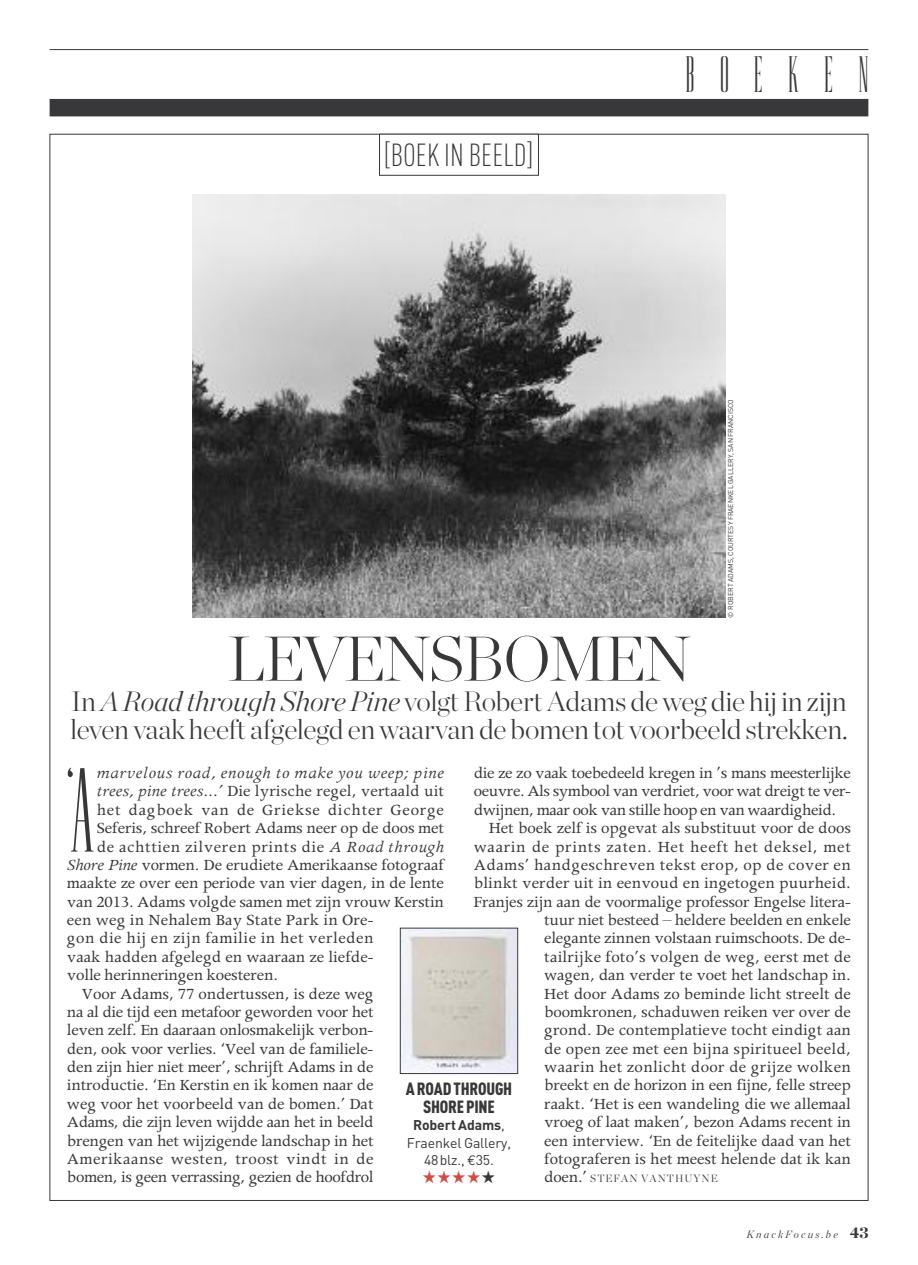
<style>
.page{position:relative;width:918px;height:1265px;background:#fff}
.page>*{position:absolute;margin:0;border:0;box-sizing:border-box;transform-origin:0 0}
.t1{font:106.23px "Kath Condensed";color:#393839}
.t2{font:200 63px "Chronicle Display";letter-spacing:-.03em;color:#393839}
.t3{font:45.5px "Kath Condensed";letter-spacing:.57em;color:#393839}
.t4{font:300 31.5px "DIN Cond";color:#393839}
.t5{font:200 28px/28px "Chronicle Display";letter-spacing:-.01em;color:#393839}
.t6{font:17.5px "Apollo";letter-spacing:-.01em;color:#393839}
.t7{font:17.5px "Apollo";letter-spacing:.035em;color:#393839}
.t8{font:17.5px "Apollo";letter-spacing:.02em;color:#393839}
.t9{font:17.5px "Apollo";letter-spacing:.01em;color:#393839}
.t10{font:17.5px "Apollo";letter-spacing:.025em;color:#393839}
.t11{font:italic 17.5px "Apollo";letter-spacing:.04em;color:#393839}
.t12{font:17.5px "Apollo";letter-spacing:.04em;color:#393839}
.t13{font:900 17.5px/17.5px "DIN Cond";letter-spacing:-.01em;color:#393839;text-align:center}
.t14{font:17.5px "Zapf Dingbats";color:#d14c44}
.t15{font:14px/17.5px "DIN";letter-spacing:-.01em;color:#393839;text-align:center}
.t16{font:300 10.5px "Chronicle Display";letter-spacing:.1em;color:#393839}
.t17{font:italic 300 10.5px "Chronicle Display";letter-spacing:.2em;color:#393839}
.t18{font:7px "DIN";color:#393839}
.s1{font-style:italic}
.s2{font-family:"Apollo";font-weight:400;font-size:17.5px}
.s3{font-weight:700}
.s4{font-family:"Euro Mono"}
.s5{color:#393839}
.s6{font-weight:900;font-style:normal;font-size:15.75px}
</style>
<div class="page">
<img style="left:192px;top:194px;width:534px;height:424px">
<div style="left:50px;top:99px;width:818px;height:17px;background:#38383a"></div>
<hr style="left:50px;top:49px;width:818px;height:1px;background:#393839">
<div style="left:379px;top:134px;width:160px;height:42px;border:1px solid #393839"></div>
<img style="left:402px;top:930px;width:114px;height:142px">
<div style="left:400px;top:928px;width:118px;height:146px;border:1px solid #393839"></div>
<h3 class="t4" style="left:384px;top:136px;width:151px">[BOEK IN BEELD]</h3>
<h3 class="t3" style="left:686px;top:51px;width:184px">BOEKEN</h3>
<p class="t18" style="left:726px;top:618px;width:220px;rotate:-90deg">© ROBERT ADAMS, COURTESY FRAENKEL GALLERY, SAN FRANCISCO</p>
<h2 class="t2" style="left:228px;top:637px;width:464px">LEVENSBOMEN</h2>
<h3 class="t5" style="left:70px;top:690px;width:779px">In<span class="s1">ARoad through ShorePine</span> volgtRobertAdams deweg die hij in zijn leven vaak heeft afgelegd enwaarvan de bomen tot voorbeeld strekken.</h3>
<p class="t6" style="left:474px;top:767px;width:379px">die ze zo vaak toebedeeld kregen in ’s mans meesterlijke</p>
<p class="t6" style="left:474px;top:785px;width:378px">oeuvre. Als symbool van verdriet, voor wat dreigt te ver-</p>
<p class="t6" style="left:474px;top:804px;width:364px">dwijnen, maar ook van stille hoop en van waardigheid.</p>
<p class="t6" style="left:489px;top:822px;width:364px">Het boek zelf is opgevat als substituut voor de doos</p>
<p class="t7" style="left:474px;top:840px;width:379px">waarin de prints zaten. Het heeft het deksel, met</p>
<p class="t8" style="left:474px;top:859px;width:379px">Adams’ handgeschreven tekst erop, op de cover en</p>
<p class="t6" style="left:474px;top:877px;width:379px">blinkt verder uit in eenvoud en ingetogen puurheid.</p>
<p class="t6" style="left:474px;top:896px;width:378px">Franjes zijn aan de voormalige professor Engelse litera-</p>
<p class="t6" style="left:544px;top:914px;width:308px">tuur niet besteed – heldere beelden en enkele</p>
<p class="t6" style="left:544px;top:932px;width:308px">elegante zinnen volstaan ruimschoots. De de-</p>
<p class="t9" style="left:544px;top:951px;width:308px">tailrijke foto’s volgen de weg, eerst met de</p>
<p class="t6" style="left:544px;top:969px;width:308px">wagen, dan verder te voet het landschap in.</p>
<p class="t6" style="left:544px;top:987px;width:308px">Het door Adams zo beminde licht streelt de</p>
<p class="t6" style="left:544px;top:1006px;width:308px">boomkronen, schaduwen reiken ver over de</p>
<p class="t6" style="left:544px;top:1024px;width:308px">grond. De contemplatieve tocht eindigt aan</p>
<p class="t9" style="left:544px;top:1043px;width:308px">de open zee met een bijna spiritueel beeld,</p>
<p class="t8" style="left:544px;top:1061px;width:308px">waarin het zonlicht door de grijze wolken</p>
<p class="t6" style="left:544px;top:1079px;width:308px">breekt en de horizon in een fijne, felle streep</p>
<p class="t6" style="left:544px;top:1098px;width:308px">raakt. ‘Het is een wandeling die we allemaal</p>
<p class="t6" style="left:544px;top:1116px;width:308px">vroeg of laat maken’, bezon Adams recent in</p>
<p class="t6" style="left:544px;top:1134px;width:308px">een interview. ‘En de feitelijke daad van het</p>
<p class="t6" style="left:544px;top:1153px;width:308px">fotograferen is het meest helende dat ik kan</p>
<p class="t16" style="left:544px;top:1175px;width:175px"><span class="s2">doen.’</span> STEFAN VANTHUYNE</p>
<h1 class="t1" style="left:67px;top:755px;width:29px">‘A</h1>
<p class="t11" style="left:97px;top:767px;width:349px">marvelous road, enough to make you weep; pine</p>
<p class="t6" style="left:97px;top:785px;width:349px"><span class="s1">trees, pine trees...’</span> Die lyrische regel, vertaald uit</p>
<p class="t12" style="left:97px;top:804px;width:349px">het dagboek van de Griekse dichter George</p>
<p class="t6" style="left:97px;top:822px;width:349px">Seferis, schreef Robert Adams neer op de doos met</p>
<p class="t7" style="left:97px;top:840px;width:349px">de achttien zilveren prints die <span class="s1">A Road through</span></p>
<p class="t6" style="left:67px;top:859px;width:379px"><span class="s1">Shore Pine</span> vormen. De erudiete Amerikaanse fotograaf</p>
<p class="t6" style="left:67px;top:877px;width:379px">maakte ze over een periode van vier dagen, in de lente</p>
<p class="t6" style="left:67px;top:896px;width:379px">van 2013. Adams volgde samen met zijn vrouw Kerstin</p>
<p class="t6" style="left:67px;top:914px;width:308px">een weg in Nehalem Bay State Park in Ore-</p>
<p class="t10" style="left:67px;top:932px;width:308px">gon die hij en zijn familie in het verleden</p>
<p class="t6" style="left:67px;top:951px;width:308px">vaak hadden afgelegd en waaraan ze liefde-</p>
<p class="t6" style="left:67px;top:969px;width:213px">volle herinneringen koesteren.</p>
<p class="t6" style="left:82px;top:987px;width:293px">Voor Adams, 77 ondertussen, is deze weg</p>
<p class="t6" style="left:67px;top:1006px;width:308px">na al die tijd een metafoor geworden voor het</p>
<p class="t6" style="left:67px;top:1024px;width:308px">leven zelf. En daaraan onlosmakelijk verbon-</p>
<p class="t6" style="left:67px;top:1043px;width:308px">den, ook voor verlies. ‘Veel van de familiele-</p>
<p class="t6" style="left:67px;top:1061px;width:308px">den zijn hier niet meer’, schrijft Adams in de</p>
<p class="t6" style="left:67px;top:1079px;width:308px">introductie. ‘En Kerstin en ik komen naar de</p>
<p class="t6" style="left:67px;top:1098px;width:308px">weg voor het voorbeeld van de bomen.’ Dat</p>
<p class="t6" style="left:67px;top:1116px;width:308px">Adams, die zijn leven wijdde aan het in beeld</p>
<p class="t6" style="left:67px;top:1134px;width:308px">brengen van het wijzigende landschap in het</p>
<p class="t10" style="left:67px;top:1153px;width:308px">Amerikaanse westen, troost vindt in de</p>
<p class="t6" style="left:67px;top:1171px;width:308px">bomen, is geen verrassing, gezien de hoofdrol</p>
<p class="t13" style="left:406px;top:1079px;width:108px">AROADTHROUGH<br>SHOREPINE</p>
<p class="t15" style="left:407px;top:1116px;width:106px"><span class="s3">Robert Adams</span>,<br>Fraenkel Gallery,<br>48blz., <span class="s4">€</span>35.</p>
<p class="t14" style="left:422px;top:1166px;width:75px">★★★★<span class="s5">★</span></p>
<p class="t17" style="left:746px;top:1231px;width:123px">KnackFocus.be <span class="s6">43</span></p>
</div>
